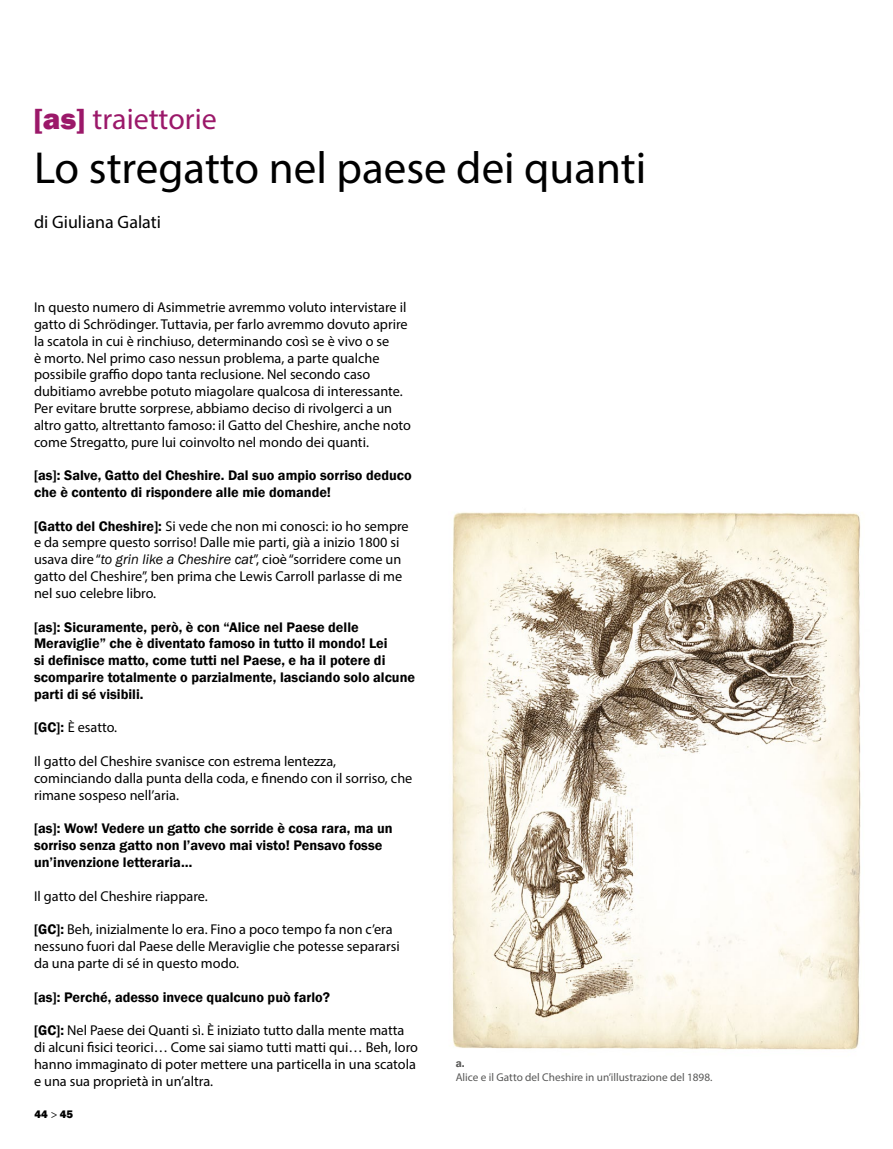
<style>
.page{position:relative;width:893px;height:1149px;background:#fff}
.page>*{position:absolute;margin:0;border:0;box-sizing:border-box;transform-origin:0 0}
.t1{font:45px "Myriad Pro";color:#000}
.t2{font:30px "Myriad Pro";color:#9b1869}
.t3{font:18px "Myriad Pro";color:#000}
.t4{font:14.25px/16.8px "Myriad Pro";color:#000}
.t5{font:600 14.25px/16.8px "Franklin Gothic";color:#000}
.t6{font:11.25px "Myriad Pro";color:#575756}
.t7{font:800 11.25px "Franklin Gothic";color:#000}
.t8{font:600 11.25px "Franklin Gothic";color:#575756}
.s1{font-family:"Franklin Gothic";font-weight:800}
.s2{font-family:"Franklin Gothic";font-weight:600}
.s3{font-family:"Franklin Gothic";font-style:italic}
.s4{font-family:"Myriad Pro";font-weight:400}
</style>
<div class="page">
<img style="left:452px;top:512px;width:409px;height:538px">
<h2 class="t2" style="left:34px;top:100px;width:184px"><span class="s1">[as]</span> traiettorie</h2>
<h1 class="t1" style="left:34px;top:140px;width:614px">Lo stregatto nel paese dei quanti</h1>
<p class="t3" style="left:34px;top:211px;width:129px">di Giuliana Galati</p>
<p class="t4" style="left:34px;top:298px;width:378px">In questo numero di Asimmetrie avremmo voluto intervistare il gatto di Schrödinger. Tuttavia, per farlo avremmo dovuto aprire la scatola in cui è rinchiuso, determinando così se è vivo o se<br>è morto. Nel primo caso nessun problema, a parte qualche possibile graffio dopo tanta reclusione. Nel secondo caso dubitiamo avrebbe potuto miagolare qualcosa di interessante.<br>Per evitare brutte sorprese, abbiamo deciso di rivolgerci a un altro gatto, altrettanto famoso: il Gatto del Cheshire, anche noto come Stregatto, pure lui coinvolto nel mondo dei quanti.</p>
<p class="t5" style="left:34px;top:467px;width:379px">[as]: Salve, Gatto del Cheshire. Dal suo ampio sorriso deduco che è contento di rispondere alle mie domande!</p>
<p class="t4" style="left:34px;top:517px;width:376px"><span class="s2">[Gatto del Cheshire]:</span> Si vede che non mi conosci: io ho sempre e da sempre questo sorriso! Dalle mie parti, già a inizio 1800 si usava dire “<span class="s3">to grin like a Cheshire cat</span>”, cioè “sorridere come un gatto del Cheshire”, ben prima che Lewis Carroll parlasse di me nel suo celebre libro.</p>
<p class="t5" style="left:34px;top:618px;width:383px">[as]: Sicuramente, però, è con “Alice nel Paese delle Meraviglie” che è diventato famoso in tutto il mondo! Lei<br>si definisce matto, come tutti nel Paese, e ha il potere di scomparire totalmente o parzialmente, lasciando solo alcune parti di sé visibili.</p>
<p class="t4" style="left:34px;top:718px;width:85px"><span class="s2">[GC]:</span> È esatto.</p>
<p class="t4" style="left:34px;top:752px;width:380px">Il gatto del Cheshire svanisce con estrema lentezza, cominciando dalla punta della coda, e finendo con il sorriso, che rimane sospeso nell’aria.</p>
<p class="t5" style="left:34px;top:820px;width:360px">[as]: Wow! Vedere un gatto che sorride è cosa rara, ma un sorriso senza gatto non l’avevo mai visto! Pensavo fosse un’invenzione letteraria…</p>
<p class="t4" style="left:34px;top:886px;width:175px">Il gatto del Cheshire riappare.</p>
<p class="t4" style="left:34px;top:920px;width:367px"><span class="s2">[GC]:</span> Beh, inizialmente lo era. Fino a poco tempo fa non c’era nessuno fuori dal Paese delle Meraviglie che potesse separarsi da una parte di sé in questo modo.</p>
<p class="t5" style="left:34px;top:988px;width:297px">[as]: Perché, adesso invece qualcuno può farlo?</p>
<p class="t4" style="left:34px;top:1021px;width:385px"><span class="s2">[GC]:</span> Nel Paese dei Quanti sì. È iniziato tutto dalla mente matta di alcuni fisici teorici… Come sai siamo tutti matti qui… Beh, loro hanno immaginato di poter mettere una particella in una scatola e una sua proprietà in un’altra.</p>
<p class="t7" style="left:34px;top:1106px;width:40px">44 <span class="s4">&gt;</span> 45</p>
<p class="t8" style="left:456px;top:1056px;width:10px">a.</p>
<p class="t6" style="left:456px;top:1069px;width:258px">Alice e il Gatto del Cheshire in un’illustrazione del 1898.</p>
</div>
